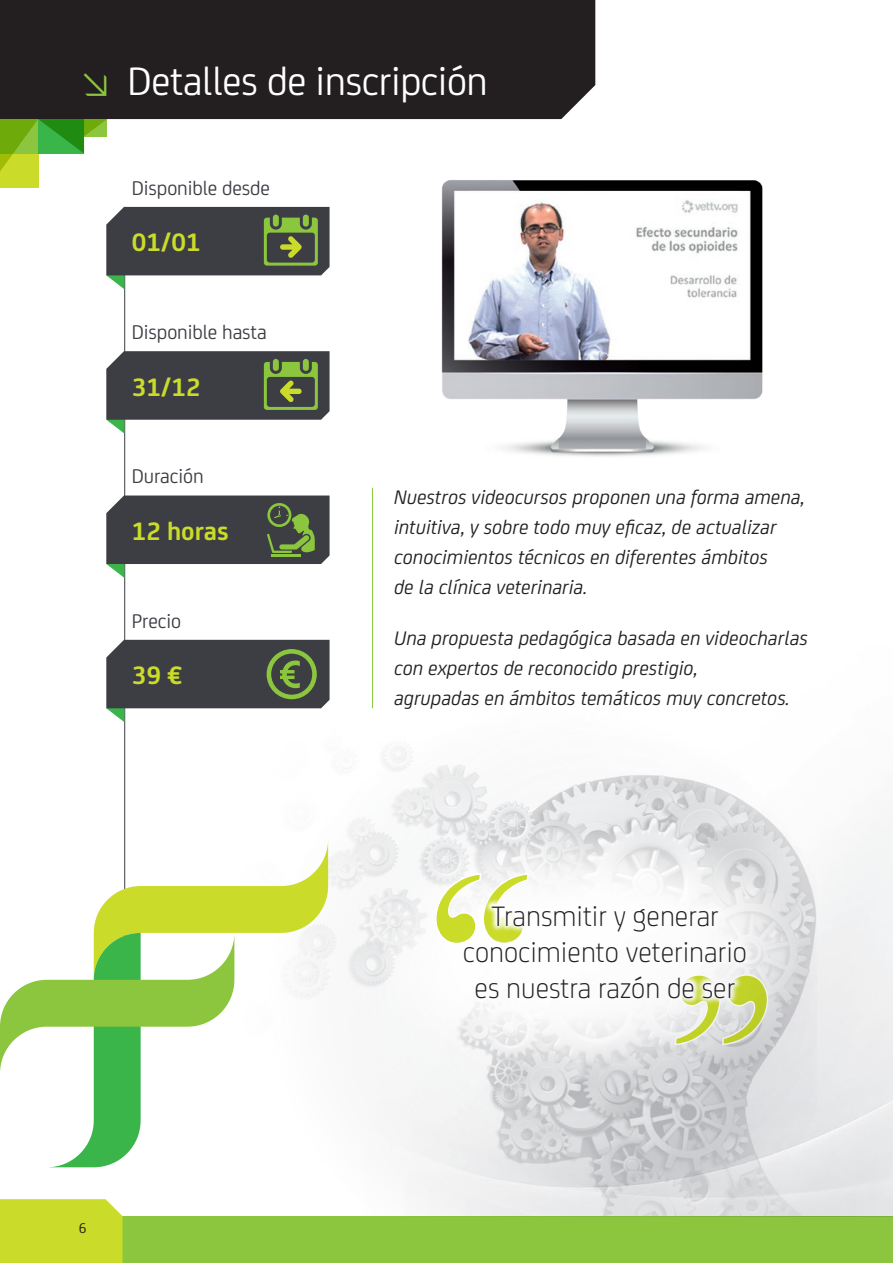
<style>
.page{position:relative;width:893px;height:1263px;background:#fff}
.page>*{position:absolute;margin:0;border:0;box-sizing:border-box;transform-origin:0 0}
.t1{font:42px "FS Joey";letter-spacing:-.01em;color:#fff}
.t2{font:33.6px "DIN";color:#8bc63e}
.t3{font:300 30px/36px "FS Joey";color:#231f20;text-align:center}
.dossier_DATOS{font:700 27px "FS Joey";color:#cadb2a}
.dossier_CUERPO_Inter{font:italic 21px/30px "FS Joey";color:#231f20}
.Dossier_Objetivo{font:21px "FS Joey";letter-spacing:-.005em;color:#3c3e44}
.t4{font:15px "FS Joey";color:#231f20}
</style>
<div class="page">
<div style="left:0;top:0;width:595px;height:119px;background:#231f20"></div>
<svg style="left:0;top:119px;width:107px;height:69px"></svg>
<hr style="left:124px;top:207px;width:1px;height:767px;background:#3c3e44">
<svg style="left:106px;top:495px;width:224px;height:83px"></svg>
<svg style="left:0;top:839px;width:328px;height:328px"></svg>
<svg style="left:106px;top:640px;width:224px;height:82px"></svg>
<svg style="left:106px;top:207px;width:224px;height:82px"></svg>
<svg style="left:106px;top:351px;width:224px;height:83px"></svg>
<img style="left:441px;top:180px;width:322px;height:253px">
<div style="left:0;top:1216px;width:893px;height:47px;background:#8bc63e"></div>
<div style="left:0;top:1199px;width:123px;height:64px;background:#cadb2a"></div>
<img style="left:339px;top:433px;width:554px;height:783px">
<p class="t2" style="left:113px;top:109px;width:36px;rotate:-180deg">≤</p>
<p class="t1" style="left:128px;top:52px;width:362px">Detalles de inscripción</p>
<p class="Dossier_Objetivo" style="left:132px;top:173px;width:140px">Disponible desde</p>
<p class="dossier_DATOS" style="left:132px;top:222px;width:70px">01/01</p>
<p class="Dossier_Objetivo" style="left:132px;top:317px;width:137px">Disponible hasta</p>
<p class="dossier_DATOS" style="left:132px;top:366px;width:70px">31/12</p>
<p class="Dossier_Objetivo" style="left:132px;top:461px;width:73px">Duración</p>
<p class="dossier_DATOS" style="left:132px;top:511px;width:98px">12 horas</p>
<p class="Dossier_Objetivo" style="left:132px;top:606px;width:51px">Precio</p>
<p class="dossier_DATOS" style="left:132px;top:655px;width:51px">39 €</p>
<p class="dossier_CUERPO_Inter" style="left:394px;top:480px;width:412px">Nuestros videocursos proponen una forma amena, intuitiva, y sobre todo muy eficaz, de actualizar conocimientos técnicos en diferentes ámbitos<br>de la clínica veterinaria.</p>
<p class="dossier_CUERPO_Inter" style="left:394px;top:622px;width:415px">Una propuesta pedagógica basada en videocharlas con expertos de reconocido prestigio,<br>agrupadas en ámbitos temáticos muy concretos.</p>
<p class="t3" style="left:463px;top:896px;width:286px">Transmitir y generar conocimiento veterinario es nuestra razón de ser</p>
<p class="t4" style="left:79px;top:1218px;width:9px">6</p>
</div>
